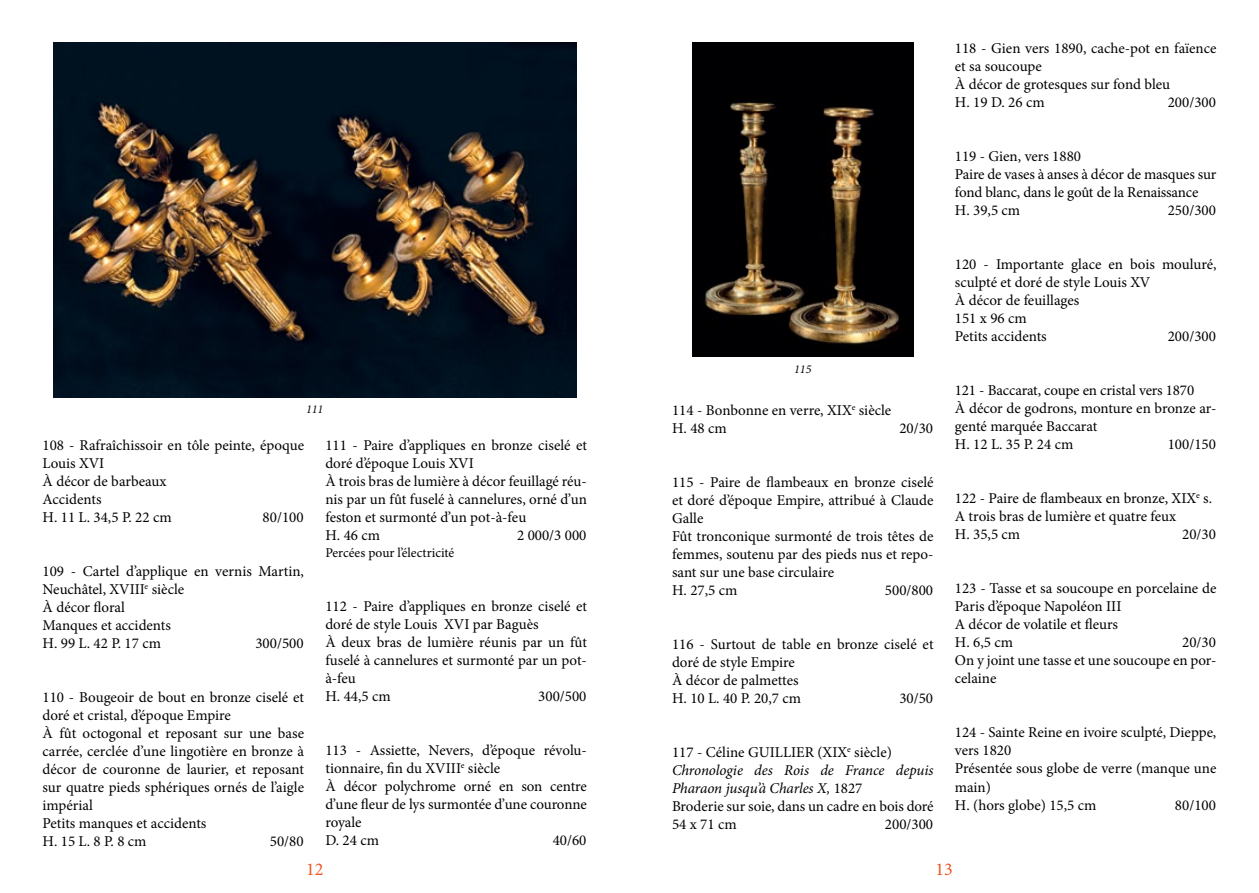
<style>
.page{position:relative;width:1259px;height:893px;background:#fff}
.page>*{position:absolute;margin:0;border:0;box-sizing:border-box;transform-origin:0 0}
.t1{font:18px "Minion Pro";color:#f05622}
.t2{font:15px/18px "Minion Pro";color:#000}
.t3{font:13.5px "Minion Pro";color:#000}
.t4{font:italic 12px "Minion Pro";color:#000}
.s1{font-style:italic}
</style>
<div class="page">
<img style="left:53px;top:43px;width:523px;height:355px">
<img style="left:692px;top:43px;width:221px;height:314px">
<p class="t2" style="left:955px;top:40px;width:263px">118 - Gien vers 1890, cache-pot en faïence et sa soucoupe<br>à décor de grotesques sur fond bleu<br>H. 19 D. 26 cm</p>
<p class="t2" style="left:1167px;top:94px;width:50px">200/300</p>
<p class="t2" style="left:955px;top:148px;width:263px">119 - Gien, vers 1880<br>Paire de vases à anses à décor de masques sur fond blanc, dans le goût de la Renaissance<br>H. 39,5 cm</p>
<p class="t2" style="left:1167px;top:202px;width:50px">250/300</p>
<p class="t4" style="left:306px;top:401px;width:19px">111</p>
<p class="t2" style="left:43px;top:437px;width:263px">108 - Rafraîchissoir en tôle peinte, époque<br>Louis XVI<br>à décor de barbeaux<br>Accidents<br>H. 11 L. 34,5 P. 22 cm</p>
<p class="t2" style="left:263px;top:509px;width:42px">80/100</p>
<p class="t2" style="left:43px;top:563px;width:263px">109 - Cartel d’applique en vernis Martin,<br>Neuchâtel, XVIII<sup>e</sup> siècle<br>à décor floral<br>Manques et accidents<br>H. 99 L. 42 P. 17 cm</p>
<p class="t2" style="left:255px;top:635px;width:50px">300/500</p>
<p class="t2" style="left:43px;top:689px;width:263px">110 - Bougeoir de bout en bronze ciselé et doré et cristal, d’époque Empire<br>à fût octogonal et reposant sur une base carrée, cerclée d’une lingotière en bronze à décor de couronne de laurier, et reposant sur quatre pieds sphériques ornés de l’aigle impérial<br>Petits manques et accidents<br>H. 15 L. 8 P. 8 cm</p>
<p class="t2" style="left:270px;top:833px;width:35px">50/80</p>
<p class="t2" style="left:325px;top:437px;width:263px">111 - Paire d’appliques en bronze ciselé et doré d’époque Louis XVI<br>à trois bras de lumière à décor feuillagé réu&shy;nis par un fût fuselé à cannelures, orné d’un feston et surmonté d’un pot-à-feu<br>H. 46 cm</p>
<p class="t2" style="left:517px;top:527px;width:71px">2 000/3 000</p>
<p class="t3" style="left:325px;top:543px;width:130px">Percées pour l’électricité</p>
<p class="t2" style="left:325px;top:597px;width:263px">112 - Paire d’appliques en bronze ciselé et doré de style Louis XVI par Baguès<br>à deux bras de lumière réunis par un fût fuselé à cannelures et surmonté par un pot&shy;à-feu<br>H. 44,5 cm</p>
<p class="t2" style="left:538px;top:687px;width:50px">300/500</p>
<p class="t2" style="left:325px;top:741px;width:263px">113 - Assiette, Nevers, d’époque révolu&shy;tionnaire, fin du XVIII<sup>e</sup> siècle<br>à décor polychrome orné en son centre d’une fleur de lys surmontée d’une couronne royale<br>D. 24 cm</p>
<p class="t2" style="left:553px;top:831px;width:35px">40/60</p>
<p class="t4" style="left:794px;top:361px;width:19px">115</p>
<p class="t2" style="left:672px;top:401px;width:221px">114 - Bonbonne en verre, XIX<sup>e</sup> siècle<br>H. 48 cm</p>
<p class="t2" style="left:899px;top:419px;width:35px">20/30</p>
<p class="t2" style="left:672px;top:473px;width:263px">115 - Paire de flambeaux en bronze ciselé et doré d’époque Empire, attribué à Claude<br>Galle<br>Fût tronconique surmonté de trois têtes de femmes, soutenu par des pieds nus et repo&shy;sant sur une base circulaire<br>H. 27,5 cm</p>
<p class="t2" style="left:885px;top:581px;width:50px">500/800</p>
<p class="t2" style="left:672px;top:635px;width:263px">116 - Surtout de table en bronze ciselé et doré de style Empire<br>à décor de palmettes<br>H. 10 L. 40 P. 20,7 cm</p>
<p class="t2" style="left:899px;top:689px;width:35px">30/50</p>
<p class="t2" style="left:672px;top:743px;width:263px">117 - Céline GUILLIER (XIX<sup>e</sup> siècle)<br><span class="s1">Chronologie des Rois de France depuis<br>Pharaon jusqu’à Charles X,</span> 1827<br>Broderie sur soie, dans un cadre en bois doré<br>54 x 71 cm</p>
<p class="t2" style="left:885px;top:815px;width:50px">200/300</p>
<p class="t2" style="left:955px;top:256px;width:263px">120 - Importante glace en bois mouluré, sculpté et doré de style Louis XV<br>à décor de feuillages<br>151 x 96 cm<br>Petits accidents</p>
<p class="t2" style="left:1167px;top:328px;width:50px">200/300</p>
<p class="t2" style="left:955px;top:382px;width:263px">121 - Baccarat, coupe en cristal vers 1870<br>à décor de godrons, monture en bronze ar&shy;genté marquée Baccarat<br>H. 12 L. 35 P. 24 cm</p>
<p class="t2" style="left:1167px;top:436px;width:50px">100/150</p>
<p class="t2" style="left:955px;top:490px;width:259px">122 - Paire de flambeaux en bronze, XIX<sup>e</sup> s.<br>A trois bras de lumière et quatre feux<br>H. 35,5 cm</p>
<p class="t2" style="left:1182px;top:526px;width:35px">20/30</p>
<p class="t2" style="left:955px;top:580px;width:263px">123 - Tasse et sa soucoupe en porcelaine de<br>Paris d’époque Napoléon III<br>A décor de volatile et fleurs<br>H. 6,5 cm</p>
<p class="t2" style="left:955px;top:634px;width:263px;text-align:justify;text-indent:227px">20/30<br>On y joint une tasse et une soucoupe en por&shy;celaine</p>
<p class="t2" style="left:955px;top:724px;width:263px">124 - Sainte Reine en ivoire sculpté, Dieppe, vers 1820<br>Présentée sous globe de verre (manque une main)<br>H. (hors globe) 15,5 cm</p>
<p class="t2" style="left:1175px;top:796px;width:42px">80/100</p>
<p class="t1" style="left:306px;top:857px;width:19px">12</p>
<p class="t1" style="left:935px;top:857px;width:19px">13</p>
</div>
